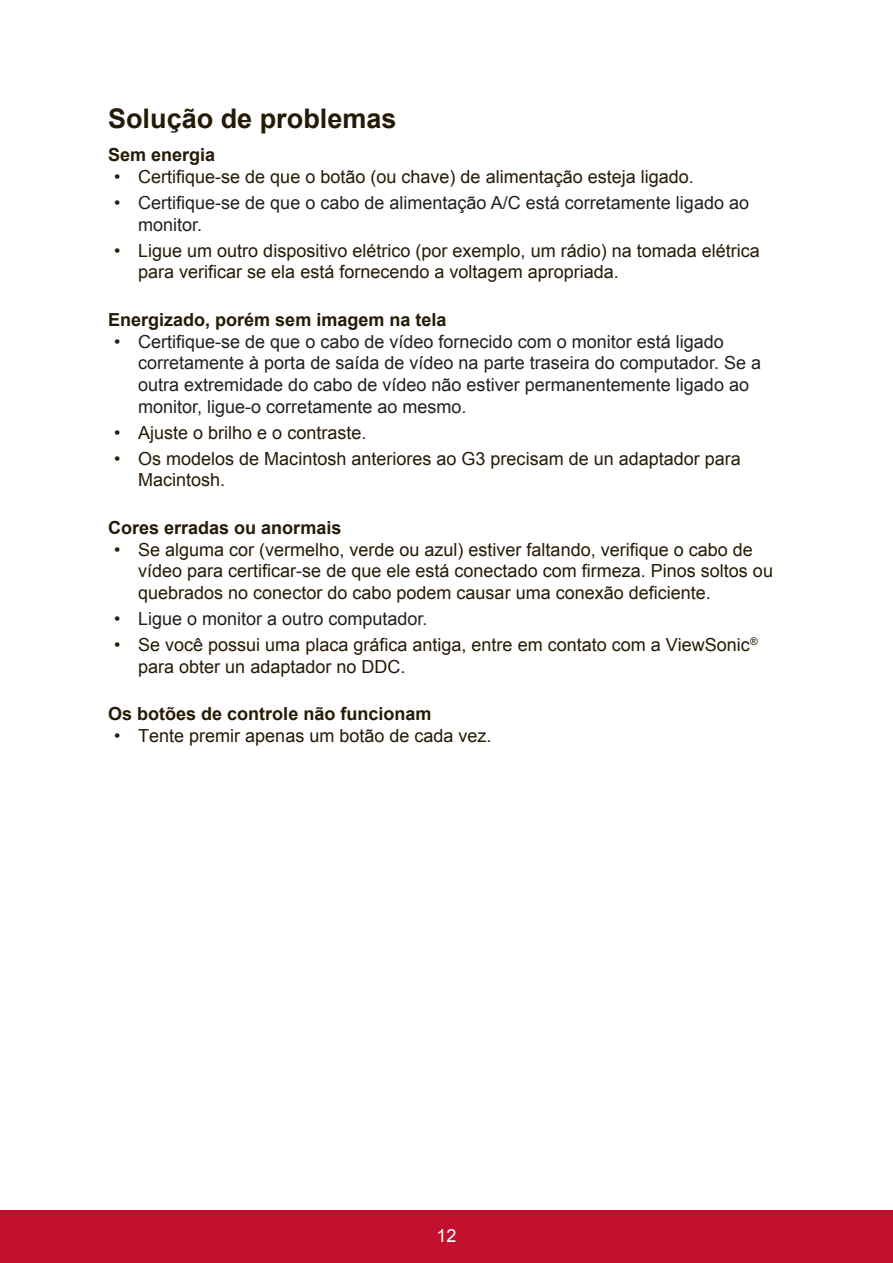
<style>
.page{position:relative;width:893px;height:1263px;background:#fff}
.page>*{position:absolute;margin:0;border:0;box-sizing:border-box;transform-origin:0 0}
.t1{font:700 27px "Arial";color:#251a05}
.t2{font:18px/21.6px "Arial";color:#251a05}
.t3{font:18px/21.6px "Arial";color:#231f20}
.t4{font:700 18px "Arial";color:#251a05}
.t5{font:18px "Arial";color:#fff}
</style>
<div class="page">
<div style="left:0;top:1210px;width:892px;height:53px;background:#c3102f"></div>
<h1 class="t1" style="left:108px;top:100px;width:290px">Solução de problemas</h1>
<p class="t4" style="left:108px;top:143px;width:109px">Sem energia</p>
<p class="t2" style="left:114px;top:166px;width:581px">• Certifique-se de que o botão (ou chave) de alimentação esteja ligado.</p>
<p class="t3" style="left:138px;top:192px;width:612px;text-indent:-24px">• Certifique-se de que o cabo de alimentação A/C está corretamente ligado ao monitor.</p>
<p class="t2" style="left:138px;top:240px;width:623px;text-indent:-24px">• Ligue um outro dispositivo elétrico (por exemplo, um rádio) na tomada elétrica para verificar se ela está fornecendo a voltagem apropriada.</p>
<p class="t4" style="left:108px;top:308px;width:340px">Energizado, porém sem imagem na tela</p>
<p class="t3" style="left:138px;top:331px;width:624px;text-indent:-24px">• Certifique-se de que o cabo de vídeo fornecido com o monitor está ligado corretamente à porta de saída de vídeo na parte traseira do computador. Se a outra extremidade do cabo de vídeo não estiver permanentemente ligado ao monitor, ligue-o corretamente ao mesmo.</p>
<p class="t2" style="left:114px;top:422px;width:254px">• Ajuste o brilho e o contraste.</p>
<p class="t2" style="left:138px;top:448px;width:604px;text-indent:-24px">• Os modelos de Macintosh anteriores ao G3 precisam de un adaptador para<br>Macintosh.</p>
<p class="t4" style="left:108px;top:516px;width:235px">Cores erradas ou anormais</p>
<p class="t2" style="left:138px;top:539px;width:636px;text-indent:-24px">• Se alguma cor (vermelho, verde ou azul) estiver faltando, verifique o cabo de vídeo para certificar-se de que ele está conectado com firmeza. Pinos soltos ou quebrados no conector do cabo podem causar uma conexão deficiente.</p>
<p class="t3" style="left:114px;top:608px;width:315px">• Ligue o monitor a outro computador.</p>
<p class="t2" style="left:138px;top:634px;width:621px;text-indent:-24px">• Se você possui uma placa gráfica antiga, entre em contato com a ViewSonic<sup>® </sup>para obter un adaptador no DDC.</p>
<p class="t4" style="left:108px;top:702px;width:325px">Os botões de controle não funcionam</p>
<p class="t2" style="left:114px;top:725px;width:379px">• Tente premir apenas um botão de cada vez.</p>
<p class="t5" style="left:436px;top:1223px;width:22px">12</p>
</div>
